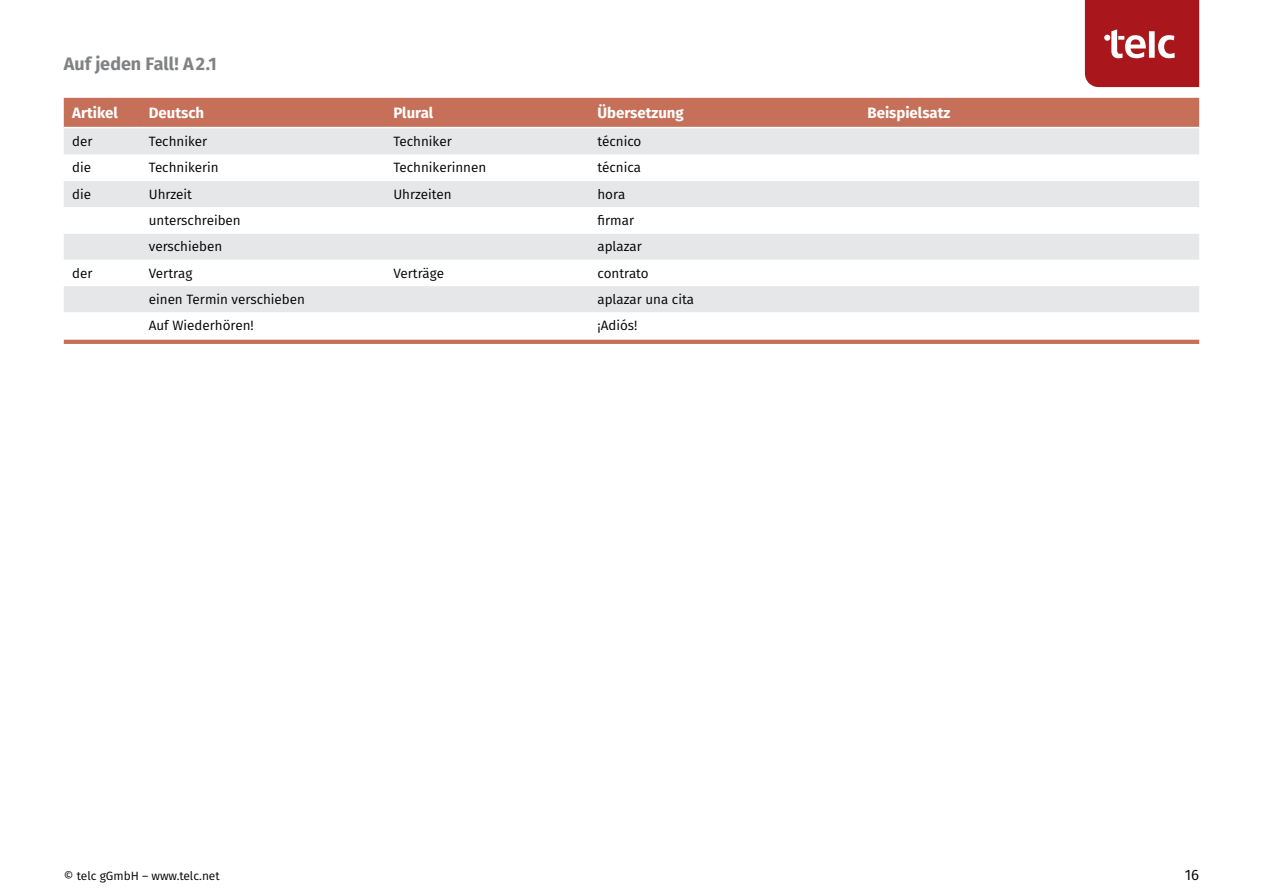
<style>
.page{position:relative;width:1263px;height:893px;background:#fff}
.page>*{position:absolute;margin:0;border:0;box-sizing:border-box;transform-origin:0 0}
.t1{font:700 18px "Fira Sans";color:#808285}
.telc_Wortschatzliste_Lektion{font:700 15px "Fira Sans";color:#fff}
.t2{font:15px "Fira Sans";color:#000}
.telc_Wortschatzliste{font:13.5px "Fira Sans";color:#000}
.telc_Wortschatzliste_Fremdsprache{font:13.5px "Fira Sans";color:#000}
.t3{font:12px "Fira Sans";color:#000}
</style>
<div class="page">
<svg style="left:1085px;top:0;width:114px;height:87px"></svg>
<div style="left:64px;top:98px;width:1135px;height:246px;background:#c67059"></div>
<div style="left:64px;top:128px;width:1135px;height:27px;background:#e6e7e8"></div>
<svg style="left:64px;top:155px;width:1135px;height:184px"></svg>
<hr style="left:64px;top:127px;width:76px;height:1px;background:#fff">
<hr style="left:140px;top:127px;width:245px;height:1px;background:#fff">
<hr style="left:385px;top:127px;width:204px;height:1px;background:#fff">
<hr style="left:589px;top:127px;width:270px;height:1px;background:#fff">
<hr style="left:859px;top:127px;width:340px;height:1px;background:#fff">
<h1 class="t1" style="left:64px;top:49px;width:155px">Auf jeden Fall! A2.1</h1>
<p class="telc_Wortschatzliste_Lektion" style="left:72px;top:100px;width:47px">Artikel</p>
<p class="telc_Wortschatzliste_Lektion" style="left:149px;top:100px;width:57px">Deutsch</p>
<p class="telc_Wortschatzliste_Lektion" style="left:393px;top:100px;width:42px">Plural</p>
<p class="telc_Wortschatzliste_Lektion" style="left:597px;top:100px;width:88px">Übersetzung</p>
<p class="telc_Wortschatzliste_Lektion" style="left:867px;top:100px;width:84px">Beispielsatz</p>
<p class="telc_Wortschatzliste" style="left:72px;top:131px;width:22px">der</p>
<p class="telc_Wortschatzliste" style="left:149px;top:131px;width:60px">Techniker</p>
<p class="telc_Wortschatzliste" style="left:393px;top:131px;width:60px">Techniker</p>
<p class="telc_Wortschatzliste_Fremdsprache" style="left:597px;top:131px;width:45px">técnico</p>
<p class="telc_Wortschatzliste" style="left:72px;top:158px;width:20px">die</p>
<p class="telc_Wortschatzliste" style="left:149px;top:158px;width:71px">Technikerin</p>
<p class="telc_Wortschatzliste" style="left:393px;top:158px;width:94px">Technikerinnen</p>
<p class="telc_Wortschatzliste_Fremdsprache" style="left:597px;top:158px;width:45px">técnica</p>
<p class="telc_Wortschatzliste" style="left:72px;top:184px;width:20px">die</p>
<p class="telc_Wortschatzliste" style="left:149px;top:184px;width:45px">Uhrzeit</p>
<p class="telc_Wortschatzliste" style="left:393px;top:184px;width:60px">Uhrzeiten</p>
<p class="telc_Wortschatzliste_Fremdsprache" style="left:597px;top:184px;width:29px">hora</p>
<p class="telc_Wortschatzliste" style="left:149px;top:210px;width:93px">unterschreiben</p>
<p class="telc_Wortschatzliste_Fremdsprache" style="left:597px;top:210px;width:38px">firmar</p>
<p class="telc_Wortschatzliste" style="left:149px;top:237px;width:75px">verschieben</p>
<p class="telc_Wortschatzliste_Fremdsprache" style="left:597px;top:237px;width:46px">aplazar</p>
<p class="telc_Wortschatzliste" style="left:72px;top:263px;width:22px">der</p>
<p class="telc_Wortschatzliste" style="left:149px;top:263px;width:45px">Vertrag</p>
<p class="telc_Wortschatzliste" style="left:393px;top:263px;width:52px">Verträge</p>
<p class="telc_Wortschatzliste_Fremdsprache" style="left:597px;top:263px;width:53px">contrato</p>
<p class="telc_Wortschatzliste" style="left:149px;top:289px;width:158px">einen Termin verschieben</p>
<p class="telc_Wortschatzliste_Fremdsprache" style="left:597px;top:289px;width:98px">aplazar una cita</p>
<p class="telc_Wortschatzliste" style="left:149px;top:315px;width:106px">Auf Wiederhören!</p>
<p class="telc_Wortschatzliste_Fremdsprache" style="left:597px;top:315px;width:41px">¡Adiós!</p>
<p class="t3" style="left:64px;top:867px;width:157px">© telc gGmbH – www.telc.net</p>
<p class="t2" style="left:1185px;top:864px;width:16px">16</p>
</div>
